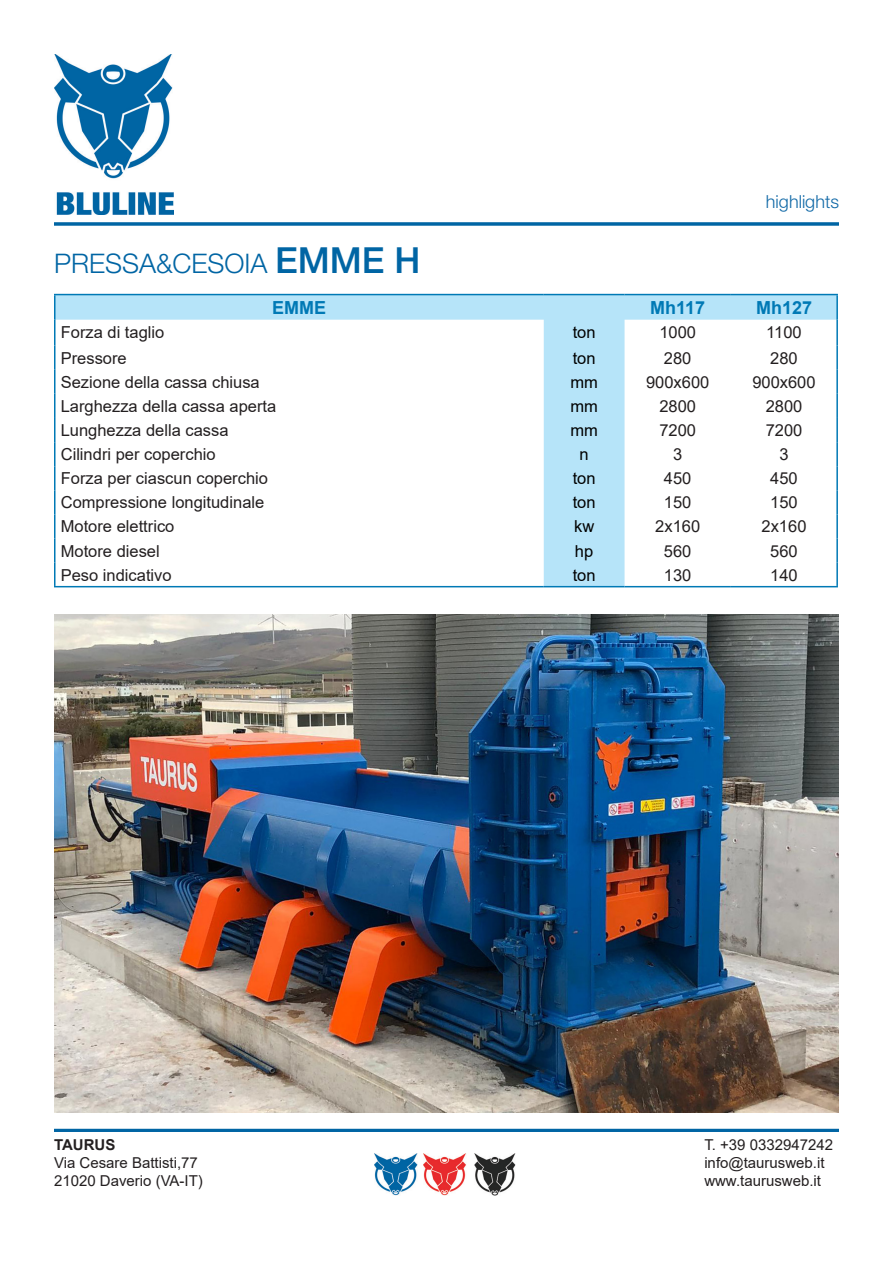
<style>
.page{position:relative;width:893px;height:1263px;background:#fff}
.page>*{position:absolute;margin:0;border:0;box-sizing:border-box;transform-origin:0 0}
.t1{font:300 27px "Helvetica Neue";color:#0065a4}
.t2{font:700 18px "Arial";color:#0079b5}
.t3{font:300 18px "Helvetica Neue";color:#1169a7}
.t4{font:16.5px "Arial";color:#231f20}
.t5{font:16.5px "Arial";color:#000}
.t6{font:15px/18px "Arial";color:#231f20}
.t7{font:700 15px "Arial";color:#231f20}
.s1{font-weight:500;font-size:36px}
</style>
<div class="page">
<img style="left:424px;top:1153px;width:42px;height:42px">
<img style="left:375px;top:1153px;width:42px;height:42px">
<img style="left:474px;top:1153px;width:42px;height:42px">
<img style="left:54px;top:54px;width:119px;height:161px">
<img style="left:54px;top:615px;width:785px;height:497px">
<svg style="left:56px;top:295px;width:780px;height:291px"></svg>
<hr style="left:54px;top:320px;width:2px;height:26px;background:#0079b5">
<hr style="left:836px;top:320px;width:2px;height:26px;background:#0079b5">
<hr style="left:54px;top:346px;width:2px;height:24px;background:#0079b5">
<hr style="left:836px;top:346px;width:2px;height:24px;background:#0079b5">
<hr style="left:54px;top:370px;width:2px;height:24px;background:#0079b5">
<hr style="left:836px;top:370px;width:2px;height:24px;background:#0079b5">
<hr style="left:54px;top:394px;width:2px;height:24px;background:#0079b5">
<hr style="left:836px;top:394px;width:2px;height:24px;background:#0079b5">
<hr style="left:54px;top:418px;width:2px;height:24px;background:#0079b5">
<hr style="left:836px;top:418px;width:2px;height:24px;background:#0079b5">
<hr style="left:54px;top:442px;width:2px;height:24px;background:#0079b5">
<hr style="left:836px;top:442px;width:2px;height:24px;background:#0079b5">
<hr style="left:54px;top:466px;width:2px;height:24px;background:#0079b5">
<hr style="left:836px;top:466px;width:2px;height:24px;background:#0079b5">
<hr style="left:54px;top:490px;width:2px;height:24px;background:#0079b5">
<hr style="left:836px;top:490px;width:2px;height:24px;background:#0079b5">
<hr style="left:54px;top:514px;width:2px;height:24px;background:#0079b5">
<hr style="left:836px;top:514px;width:2px;height:24px;background:#0079b5">
<hr style="left:54px;top:538px;width:2px;height:25px;background:#0079b5">
<hr style="left:836px;top:538px;width:2px;height:25px;background:#0079b5">
<hr style="left:54px;top:563px;width:2px;height:23px;background:#0079b5">
<hr style="left:836px;top:563px;width:2px;height:23px;background:#0079b5">
<hr style="left:54px;top:586px;width:490px;height:1px;background:#0079b5">
<hr style="left:625px;top:586px;width:106px;height:1px;background:#0079b5">
<hr style="left:731px;top:586px;width:107px;height:1px;background:#0079b5">
<hr style="left:54px;top:295px;width:2px;height:25px;background:#0079b5">
<hr style="left:54px;top:294px;width:490px;height:1px;background:#0079b5">
<hr style="left:544px;top:586px;width:81px;height:1px;background:#0079b5">
<hr style="left:544px;top:294px;width:81px;height:1px;background:#0079b5">
<hr style="left:625px;top:294px;width:106px;height:1px;background:#0079b5">
<hr style="left:731px;top:294px;width:107px;height:1px;background:#0079b5">
<hr style="left:836px;top:295px;width:2px;height:25px;background:#0079b5">
<hr style="left:54px;top:222px;width:785px;height:3px;background:#0065a4">
<hr style="left:54px;top:1129px;width:785px;height:3px;background:#0065a4">
<p class="t3" style="left:766px;top:190px;width:74px">highlights</p>
<h1 class="t1" style="left:54px;top:247px;width:368px">PRESSA&amp;CESOIA <span class="s1">EMME H</span></h1>
<p class="t2" style="left:272px;top:295px;width:55px">EMME</p>
<p class="t2" style="left:650px;top:295px;width:57px">Mh117</p>
<p class="t2" style="left:756px;top:295px;width:58px">Mh127</p>
<p class="t4" style="left:61px;top:320px;width:105px">Forza di taglio</p>
<p class="t5" style="left:573px;top:320px;width:24px">ton</p>
<p class="t4" style="left:659px;top:320px;width:38px">1000</p>
<p class="t4" style="left:766px;top:320px;width:37px">1100</p>
<p class="t4" style="left:61px;top:346px;width:68px">Pressore</p>
<p class="t5" style="left:573px;top:346px;width:24px">ton</p>
<p class="t4" style="left:664px;top:346px;width:29px">280</p>
<p class="t4" style="left:770px;top:346px;width:29px">280</p>
<p class="t4" style="left:61px;top:371px;width:201px">Sezione della cassa chiusa</p>
<p class="t5" style="left:570px;top:371px;width:29px">mm</p>
<p class="t4" style="left:646px;top:371px;width:65px">900x600</p>
<p class="t4" style="left:752px;top:371px;width:65px">900x600</p>
<p class="t4" style="left:61px;top:395px;width:217px">Larghezza della cassa aperta</p>
<p class="t5" style="left:570px;top:395px;width:29px">mm</p>
<p class="t4" style="left:659px;top:395px;width:38px">2800</p>
<p class="t4" style="left:766px;top:395px;width:38px">2800</p>
<p class="t4" style="left:61px;top:419px;width:169px">Lunghezza della cassa</p>
<p class="t5" style="left:570px;top:419px;width:29px">mm</p>
<p class="t4" style="left:659px;top:419px;width:38px">7200</p>
<p class="t4" style="left:766px;top:419px;width:38px">7200</p>
<p class="t4" style="left:61px;top:443px;width:156px">Cilindri per coperchio</p>
<p class="t5" style="left:580px;top:443px;width:11px">n</p>
<p class="t4" style="left:673px;top:443px;width:11px">3</p>
<p class="t4" style="left:779px;top:443px;width:11px">3</p>
<p class="t4" style="left:61px;top:467px;width:209px">Forza per ciascun coperchio</p>
<p class="t5" style="left:573px;top:467px;width:24px">ton</p>
<p class="t4" style="left:664px;top:467px;width:29px">450</p>
<p class="t4" style="left:770px;top:467px;width:29px">450</p>
<p class="t4" style="left:61px;top:491px;width:205px">Compressione longitudinale</p>
<p class="t5" style="left:573px;top:491px;width:24px">ton</p>
<p class="t4" style="left:664px;top:491px;width:29px">150</p>
<p class="t4" style="left:770px;top:491px;width:29px">150</p>
<p class="t4" style="left:61px;top:515px;width:115px">Motore elettrico</p>
<p class="t5" style="left:574px;top:515px;width:22px">kw</p>
<p class="t4" style="left:655px;top:515px;width:46px">2x160</p>
<p class="t4" style="left:761px;top:515px;width:46px">2x160</p>
<p class="t4" style="left:61px;top:539px;width:101px">Motore diesel</p>
<p class="t5" style="left:575px;top:539px;width:20px">hp</p>
<p class="t4" style="left:664px;top:539px;width:29px">560</p>
<p class="t4" style="left:770px;top:539px;width:29px">560</p>
<p class="t4" style="left:61px;top:563px;width:112px">Peso indicativo</p>
<p class="t5" style="left:573px;top:563px;width:24px">ton</p>
<p class="t4" style="left:664px;top:563px;width:29px">130</p>
<p class="t4" style="left:770px;top:563px;width:29px">140</p>
<p class="t7" style="left:54px;top:1134px;width:63px">TAURUS</p>
<p class="t6" style="left:54px;top:1153px;width:150px">Via Cesare Battisti,77<br>21020 Daverio (VA-IT)</p>
<p class="t6" style="left:704px;top:1135px;width:130px">T. +39 0332947242 info@taurusweb.it www.taurusweb.it</p>
</div>
